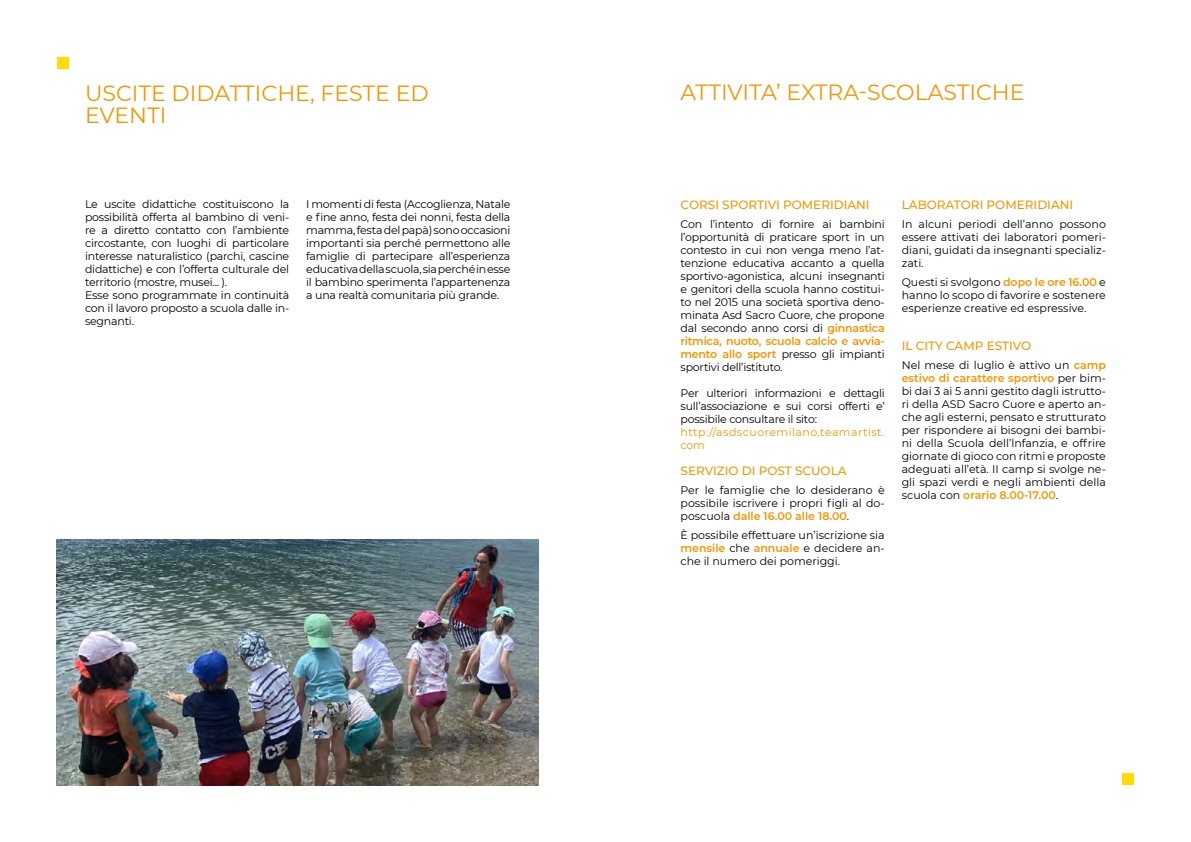
<style>
.page{position:relative;width:1191px;height:842px;background:#fff}
.page>*{position:absolute;margin:0;border:0;box-sizing:border-box;transform-origin:0 0}
.t1{font:22px/22px "Montserrat";color:#f49600}
.t2{font:500 12px "Montserrat";color:#f49600}
.t3{font:11px/13px "Montserrat";letter-spacing:-.02em;color:#000;text-align:justify}
.t4{font:11px/13px "Montserrat";letter-spacing:.04em;color:#f49600}
.s1{font-weight:600;color:#f49600}
</style>
<div class="page">
<div style="left:57px;top:57px;width:12px;height:12px;background:#fd0"></div>
<img style="left:57px;top:539px;width:482px;height:246px">
<div style="left:1122px;top:773px;width:12px;height:12px;background:#fd0"></div>
<h1 class="t1" style="left:85px;top:81px;width:345px">USCITE DIDATTICHE, FESTE ED<br>EVENTI</h1>
<p class="t3" style="left:85px;top:197px;width:206px;text-align:left">Le uscite didattiche costituiscono la possibilità offerta al bambino di veni&shy;re a diretto contatto con l’ambiente circostante, con luoghi di particolare interesse naturalistico (parchi, cascine didattiche) e con l’offerta culturale del territorio (mostre, musei... ).<br>Esse sono programmate in continuità con il lavoro proposto a scuola dalle in&shy;segnanti.</p>
<p class="t3" style="left:306px;top:197px;width:206px">I momenti di festa (Accoglienza, Natale e fine anno, festa dei nonni, festa della mamma, festa del papà) sono occasioni importanti sia perché permettono alle famiglie di partecipare all’esperienza educativa della scuola, sia perché in esse il bambino sperimenta l’appartenenza a una realtà comunitaria più grande.</p>
<h1 class="t1" style="left:680px;top:81px;width:345px">ATTIVITA’ EXTRA-SCOLASTICHE</h1>
<p class="t2" style="left:680px;top:196px;width:191px">CORSI SPORTIVI POMERIDIANI</p>
<p class="t3" style="left:680px;top:217px;width:206px">Con l’intento di fornire ai bambini l’opportunità di praticare sport in un contesto in cui non venga meno l’at&shy;tenzione educativa accanto a quella sportivo-agonistica, alcuni insegnanti e genitori della scuola hanno costitui&shy;to nel 2015 una società sportiva deno&shy;minata Asd Sacro Cuore, che propone dal secondo anno corsi di <span class="s1">ginnastica ritmica, nuoto, scuola calcio e avvia&shy;mento allo sport</span> presso gli impianti sportivi dell’istituto.</p>
<p class="t3" style="left:680px;top:386px;width:206px">Per ulteriori informazioni e dettagli sull’associazione e sui corsi offerti e’ possibile consultare il sito:</p>
<p class="t4" style="left:680px;top:425px;width:206px">http://asdscuoremilano.teamartist. com</p>
<p class="t2" style="left:680px;top:462px;width:168px">SERVIZIO DI POST SCUOLA</p>
<p class="t3" style="left:680px;top:483px;width:206px">Per le famiglie che lo desiderano è possibile iscrivere i propri figli al do&shy;poscuola <span class="s1">dalle 16.00 alle 18.00</span>.</p>
<p class="t3" style="left:680px;top:528px;width:206px">È possibile effettuare un’iscrizione sia <span class="s1">mensile</span> che <span class="s1">annuale</span> e decidere an&shy;che il numero dei pomeriggi.</p>
<p class="t2" style="left:901px;top:196px;width:173px">LABORATORI POMERIDIANI</p>
<p class="t3" style="left:901px;top:217px;width:206px">In alcuni periodi dell’anno possono essere attivati dei laboratori pomeri&shy;diani, guidati da insegnanti specializ&shy;zati.</p>
<p class="t3" style="left:901px;top:275px;width:206px">Questi si svolgono <span class="s1">dopo le ore 16.00</span> e hanno lo scopo di favorire e sostenere esperienze creative ed espressive.</p>
<p class="t2" style="left:901px;top:337px;width:131px">IL CITY CAMP ESTIVO</p>
<p class="t3" style="left:901px;top:358px;width:206px">Nel mese di luglio è attivo un <span class="s1">camp estivo di carattere sportivo</span> per bim&shy;bi dai 3 ai 5 anni gestito dagli istrutto&shy;ri della ASD Sacro Cuore e aperto an&shy;che agli esterni, pensato e strutturato per rispondere ai bisogni dei bambi&shy;ni della Scuola dell’lnfanzia, e offrire giornate di gioco con ritmi e proposte adeguati all’età. II camp si svolge ne&shy;gli spazi verdi e negli ambienti della scuola con <span class="s1">orario 8.00-17.00</span>.</p>
</div>
